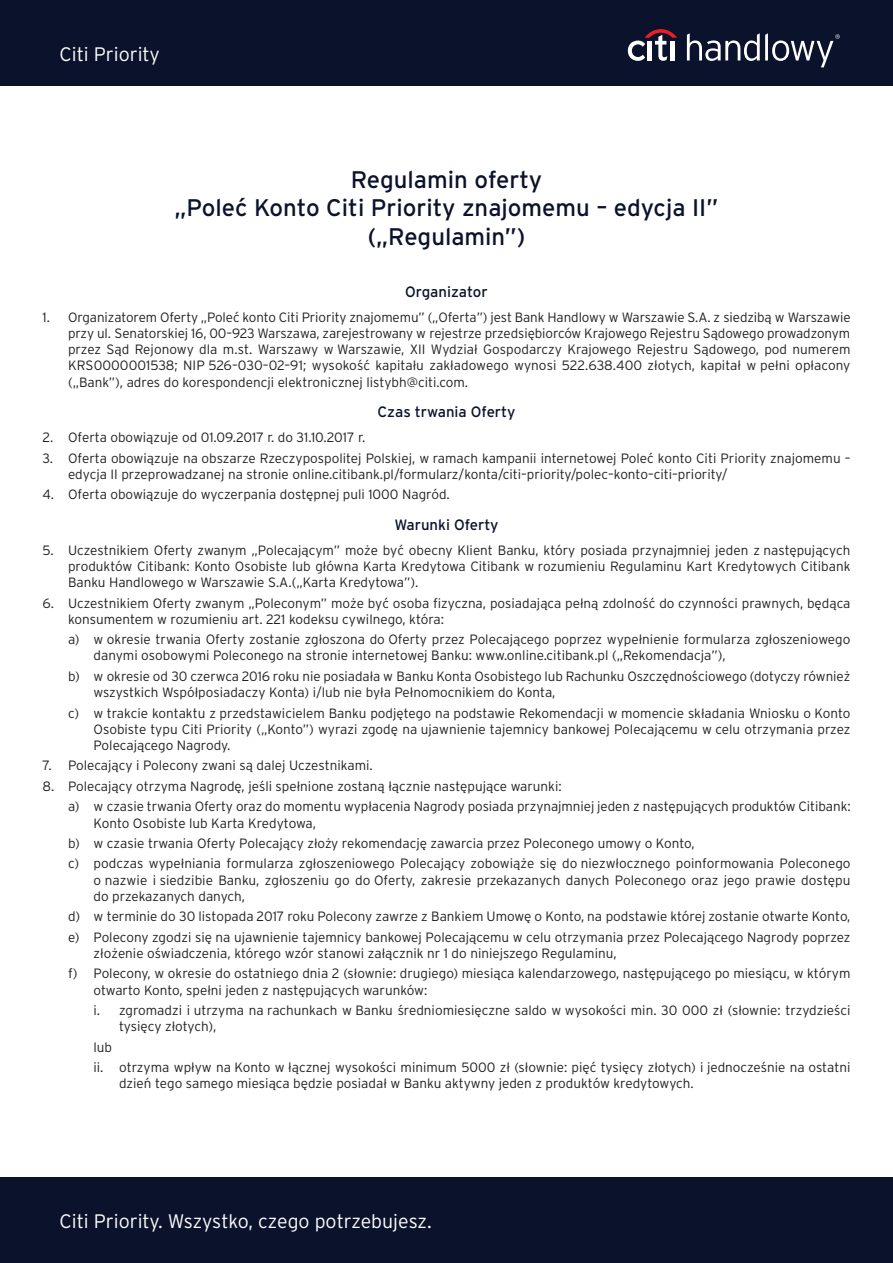
<style>
.page{position:relative;width:893px;height:1263px;background:#fff}
.page>*{position:absolute;margin:0;border:0;box-sizing:border-box;transform-origin:0 0}
.tytuł{font:24px/28.8px "Interstate Pl";color:#0b122c;text-align:center}
.bullety{font:300 19.5px "Interstate Pl";color:#fff}
.rozdział{font:15px "Interstate Pl";color:#0b122c}
.literki{font:300 13.5px/16.2px "Interstate Pl";color:#231f20}
.punkty{font:300 13.5px/16.2px "Interstate Pl";color:#231f20;text-align:justify}
.podliterki{font:300 13.5px/16.2px "Interstate Pl";color:#231f20}
</style>
<div class="page">
<div style="left:0;top:1178px;width:893px;height:85px;background:#0b122c"></div>
<div style="left:0;top:0;width:893px;height:85px;background:#0b122c"></div>
<svg style="left:687px;top:33px;width:153px;height:34px"></svg>
<svg style="left:628px;top:29px;width:49px;height:32px"></svg>
<hr style="left:670px;top:41px;width:4px;height:19px;background:#fff">
<h2 class="bullety" style="left:60px;top:43px;width:102px">Citi Priority</h2>
<p class="tytuł" style="left:175px;top:164px;width:545px">Regulamin oferty<br>„Poleć Konto Citi Priority znajomemu – edycja II” („Regulamin”)</p>
<p class="rozdział" style="left:405px;top:283px;width:84px">Organizator</p>
<p class="punkty" style="left:68px;top:309px;width:784px;text-indent:-26px">1. Organizatorem Oferty „Poleć konto Citi Priority znajomemu” („Oferta”) jest Bank Handlowy w Warszawie S.A. z siedzibą w Warszawie przy ul. Senatorskiej 16, 00–923 Warszawa, zarejestrowany w rejestrze przedsiębiorców Krajowego Rejestru Sądowego prowadzonym przez Sąd Rejonowy dla m.st. Warszawy w Warszawie, XII Wydział Gospodarczy Krajowego Rejestru Sądowego, pod numerem KRS0000001538; NIP 526–030–02–91; wysokość kapitału zakładowego wynosi 522.638.400 złotych, kapitał w pełni opłacony („Bank”), adres do korespondencji elektronicznej listybh@citi.com.</p>
<p class="rozdział" style="left:378px;top:404px;width:139px">Czas trwania Oferty</p>
<p class="punkty" style="left:43px;top:429px;width:324px">2. Oferta obowiązuje od 01.09.2017 r. do 31.10.2017 r.</p>
<p class="punkty" style="left:68px;top:450px;width:784px;text-indent:-26px">3. Oferta obowiązuje na obszarze Rzeczypospolitej Polskiej, w ramach kampanii internetowej Poleć konto Citi Priority znajomemu – edycja II przeprowadzanej na stronie online.citibank.pl/formularz/konta/citi–priority/polec–konto–citi–priority/</p>
<p class="punkty" style="left:43px;top:486px;width:409px">4. Oferta obowiązuje do wyczerpania dostępnej puli 1000 Nagród.</p>
<p class="rozdział" style="left:394px;top:516px;width:106px">Warunki Oferty</p>
<p class="punkty" style="left:68px;top:542px;width:784px;text-indent:-26px">5. Uczestnikiem Oferty zwanym „Polecającym” może być obecny Klient Banku, który posiada przynajmniej jeden z następujących produktów Citibank: Konto Osobiste lub główna Karta Kredytowa Citibank w rozumieniu Regulaminu Kart Kredytowych Citibank Banku Handlowego w Warszawie S.A.(„Karta Kredytowa”).</p>
<p class="punkty" style="left:68px;top:595px;width:784px;text-indent:-26px">6. Uczestnikiem Oferty zwanym „Poleconym” może być osoba fizyczna, posiadająca pełną zdolność do czynności prawnych, będąca konsumentem w rozumieniu art. 221 kodeksu cywilnego, która:</p>
<p class="literki" style="left:94px;top:631px;width:758px;text-indent:-26px">a) w okresie trwania Oferty zostanie zgłoszona do Oferty przez Polecającego poprzez wypełnienie formularza zgłoszeniowego danymi osobowymi Poleconego na stronie internetowej Banku: www.online.citibank.pl („Rekomendacja”),</p>
<p class="literki" style="left:94px;top:668px;width:758px;text-indent:-26px">b) w okresie od 30 czerwca 2016 roku nie posiadała w Banku Konta Osobistego lub Rachunku Oszczędnościowego (dotyczy również wszystkich Współposiadaczy Konta) i/lub nie była Pełnomocnikiem do Konta,</p>
<p class="literki" style="left:94px;top:704px;width:758px;text-align:justify;text-indent:-26px">c) w trakcie kontaktu z przedstawicielem Banku podjętego na podstawie Rekomendacji w momencie składania Wniosku o Konto Osobiste typu Citi Priority („Konto”) wyrazi zgodę na ujawnienie tajemnicy bankowej Polecającemu w celu otrzymania przez Polecającego Nagrody.</p>
<p class="punkty" style="left:43px;top:757px;width:332px">7. Polecający i Polecony zwani są dalej Uczestnikami.</p>
<p class="punkty" style="left:43px;top:778px;width:521px">8. Polecający otrzyma Nagrodę, jeśli spełnione zostaną łącznie następujące warunki:</p>
<p class="literki" style="left:94px;top:798px;width:759px;text-indent:-26px">a) w czasie trwania Oferty oraz do momentu wypłacenia Nagrody posiada przynajmniej jeden z następujących produktów Citibank:<br>Konto Osobiste lub Karta Kredytowa,</p>
<p class="literki" style="left:68px;top:835px;width:628px">b) w czasie trwania Oferty Polecający złoży rekomendację zawarcia przez Poleconego umowy o Konto,</p>
<p class="literki" style="left:94px;top:855px;width:758px;text-align:justify;text-indent:-26px">c) podczas wypełniania formularza zgłoszeniowego Polecający zobowiąże się do niezwłocznego poinformowania Poleconego o nazwie i siedzibie Banku, zgłoszeniu go do Oferty, zakresie przekazanych danych Poleconego oraz jego prawie dostępu do przekazanych danych,</p>
<p class="literki" style="left:68px;top:908px;width:784px">d) w terminie do 30 listopada 2017 roku Polecony zawrze z Bankiem Umowę o Konto, na podstawie której zostanie otwarte Konto,</p>
<p class="literki" style="left:94px;top:929px;width:758px;text-indent:-26px">e) Polecony zgodzi się na ujawnienie tajemnicy bankowej Polecającemu w celu otrzymania przez Polecającego Nagrody poprzez złożenie oświadczenia, którego wzór stanowi załącznik nr 1 do niniejszego Regulaminu,</p>
<p class="literki" style="left:94px;top:965px;width:758px;text-indent:-26px">f) Polecony, w okresie do ostatniego dnia 2 (słownie: drugiego) miesiąca kalendarzowego, następującego po miesiącu, w którym otwarto Konto, spełni jeden z następujących warunków:</p>
<p class="podliterki" style="left:119px;top:1002px;width:733px;text-indent:-26px">i. zgromadzi i utrzyma na rachunkach w Banku średniomiesięczne saldo w wysokości min. 30 000 zł (słownie: trzydzieści tysięcy złotych),</p>
<p class="podliterki" style="left:94px;top:1039px;width:20px">lub</p>
<p class="podliterki" style="left:119px;top:1059px;width:733px;text-indent:-26px">ii. otrzyma wpływ na Konto w łącznej wysokości minimum 5000 zł (słownie: pięć tysięcy złotych) i jednocześnie na ostatni dzień tego samego miesiąca będzie posiadał w Banku aktywny jeden z produktów kredytowych.</p>
<p class="bullety" style="left:60px;top:1210px;width:374px">Citi Priority. Wszystko, czego potrzebujesz.</p>
</div>
